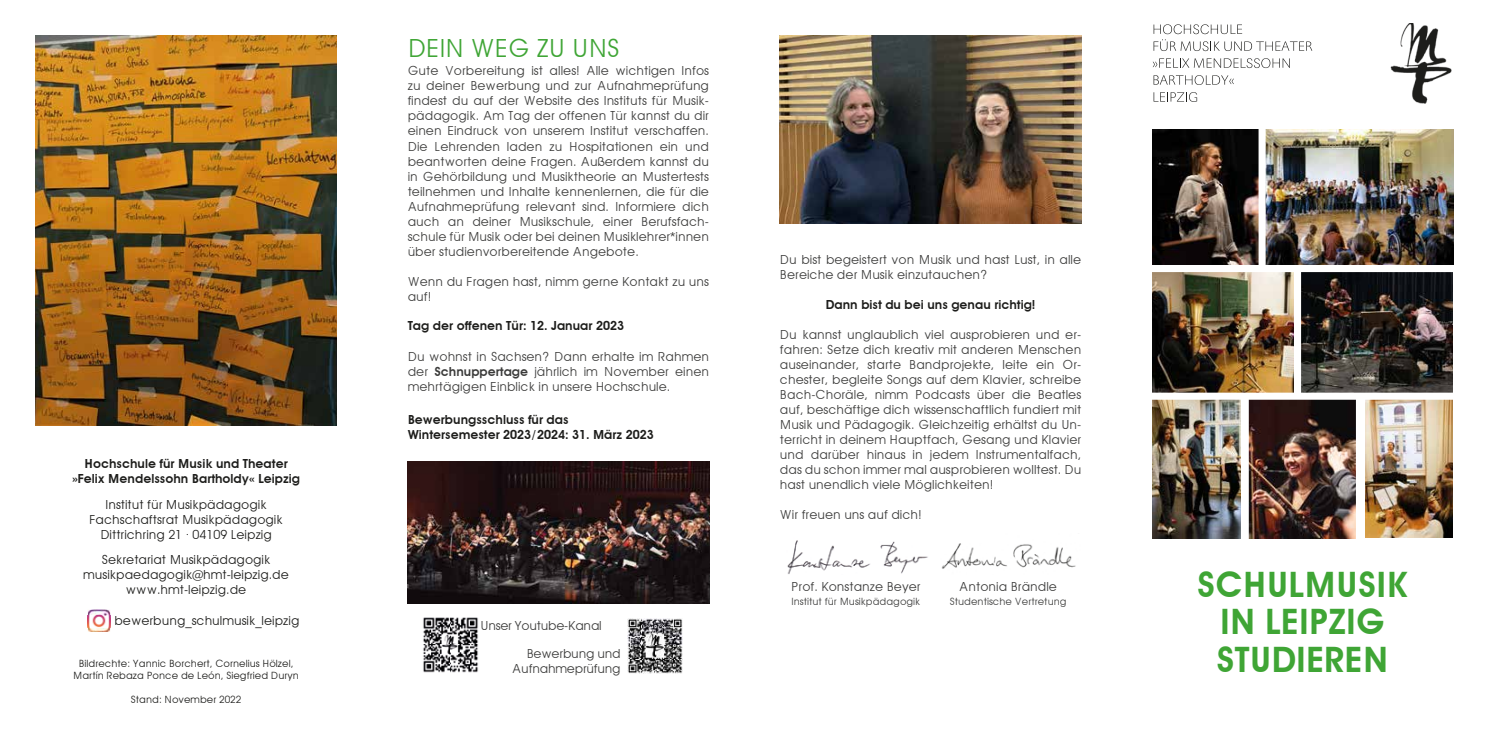
<style>
.page{position:relative;width:1489px;height:745px;background:#fff}
.page>*{position:absolute;margin:0;border:0;box-sizing:border-box;transform-origin:0 0}
.t1{font:600 35px/37.5px "Avant Garde";color:#3fa535;text-align:center}
.t2{font:25px "Avant Garde";color:#3fa535}
.t3{font:12.5px/15px "Avant Garde";color:#3c3c3b;text-align:justify}
.t4{font:12.5px/15px "Avant Garde";color:#1d1d1b;text-align:center}
.t5{font:600 12.5px/15px "Avant Garde";color:#1d1d1b;text-align:center}
.t6{font:12.5px/27.5px "Avant Garde";letter-spacing:-.02em;color:#3c3c3b}
.t7{font:10px/12px "Avant Garde";color:#1d1d1b;text-align:center}
.t8{font:10px "Avant Garde";color:#3c3c3b}
.s1{font-weight:600}
</style>
<div class="page">
<img style="left:407px;top:461px;width:302px;height:141px">
<svg style="left:1153px;top:24px;width:159px;height:27px"></svg>
<svg style="left:1152px;top:58px;width:137px;height:10px"></svg>
<svg style="left:1153px;top:75px;width:80px;height:10px"></svg>
<svg style="left:1153px;top:92px;width:44px;height:10px"></svg>
<img style="left:35px;top:36px;width:302px;height:389px">
<img style="left:941px;top:543px;width:135px;height:26px">
<img style="left:787px;top:540px;width:141px;height:34px">
<img style="left:780px;top:35px;width:301px;height:188px">
<img style="left:627px;top:618px;width:55px;height:55px">
<img style="left:1390px;top:24px;width:62px;height:80px">
<img style="left:1152px;top:129px;width:302px;height:410px">
<img style="left:88px;top:609px;width:22px;height:22px">
<img style="left:88px;top:615px;width:22px;height:12px">
<img style="left:423px;top:617px;width:55px;height:55px">
<p class="t5" style="left:72px;top:456px;width:229px">Hochschule für Musik und Theater »Felix Mendelssohn Bartholdy« Leipzig</p>
<p class="t4" style="left:89px;top:496px;width:195px">Institut für Musikpädagogik<br>Fachschaftsrat Musikpädagogik<br>Dittrichring 21 · 04109 Leipzig</p>
<p class="t4" style="left:83px;top:552px;width:207px">Sekretariat Musikpädagogik musikpaedagogik@hmt-leipzig.de www.hmt-leipzig.de</p>
<p class="t4" style="left:114px;top:612px;width:187px">bewerbung_schulmusik_leipzig</p>
<p class="t7" style="left:73px;top:656px;width:227px">Bildrechte: Yannic Borchert, Cornelius Hölzel,<br>Martín Rebaza Ponce de León, Siegfried Duryn</p>
<p class="t7" style="left:131px;top:692px;width:112px">Stand: November 2022</p>
<h2 class="t2" style="left:407px;top:33px;width:213px">DEIN WEG ZU UNS</h2>
<p class="t3" style="left:407px;top:63px;width:303px">Gute Vorbereitung ist alles! Alle wichtigen Infos zu deiner Bewerbung und zur Aufnahmeprüfung findest du auf der Website des Instituts für Musik&shy;pädagogik. Am Tag der offenen Tür kannst du dir einen Eindruck von unserem Institut verschaffen.<br>Die Lehrenden laden zu Hospitationen ein und beantworten deine Fragen. Außerdem kannst du in Gehörbildung und Musiktheorie an Mustertests teilnehmen und Inhalte kennenlernen, die für die Aufnahmeprüfung relevant sind. Informiere dich auch an deiner Musikschule, einer Berufsfach&shy;schule für Musik oder bei deinen Musiklehrer*innen über studienvorbereitende Angebote.</p>
<p class="t3" style="left:407px;top:273px;width:303px">Wenn du Fragen hast, nimm gerne Kontakt zu uns auf!</p>
<p class="t5" style="left:407px;top:318px;width:218px">Tag der offenen Tür: 12. Januar 2023</p>
<p class="t3" style="left:407px;top:349px;width:303px">Du wohnst in Sachsen? Dann erhalte im Rahmen der <span class="s1">Schnuppertage</span> jährlich im November einen mehrtägigen Einblick in unsere Hochschule.</p>
<p class="t5" style="left:407px;top:412px;width:247px;text-align:left">Bewerbungsschluss für das<br>Wintersemester 2023/2024: 31. März 2023</p>
<p class="t6" style="left:526px;top:611px;width:95px;text-indent:-46px">Unser Youtube-Kanal<br>Bewerbung und</p>
<p class="t6" style="left:512px;top:654px;width:110px">Aufnahmeprüfung</p>
<p class="t3" style="left:780px;top:252px;width:303px">Du bist begeistert von Musik und hast Lust, in alle<br>Bereiche der Musik einzutauchen?</p>
<p class="t5" style="left:825px;top:297px;width:211px">Dann bist du bei uns genau richtig!</p>
<p class="t3" style="left:780px;top:326px;width:303px">Du kannst unglaublich viel ausprobieren und er&shy;fahren: Setze dich kreativ mit anderen Menschen auseinander, starte Bandprojekte, leite ein Or&shy;chester, begleite Songs auf dem Klavier, schreibe Bach-Choräle, nimm Podcasts über die Beatles auf, beschäftige dich wissenschaftlich fundiert mit Musik und Pädagogik. Gleichzeitig erhältst du Un&shy;terricht in deinem Hauptfach, Gesang und Klavier und darüber hinaus in jedem Instrumentalfach, das du schon immer mal ausprobieren wolltest. Du hast unendlich viele Möglichkeiten!</p>
<p class="t3" style="left:780px;top:506px;width:143px">Wir freuen uns auf dich!</p>
<p class="t3" style="left:791px;top:578px;width:131px">Prof. Konstanze Beyer</p>
<p class="t8" style="left:791px;top:594px;width:130px">Institut für Musikpädagogik</p>
<p class="t3" style="left:959px;top:578px;width:99px">Antonia Brändle</p>
<p class="t8" style="left:949px;top:594px;width:118px">Studentische Vertretung</p>
<h1 class="t1" style="left:1197px;top:565px;width:212px">SCHULMUSIK<br>IN LEIPZIG<br>STUDIEREN</h1>
</div>
